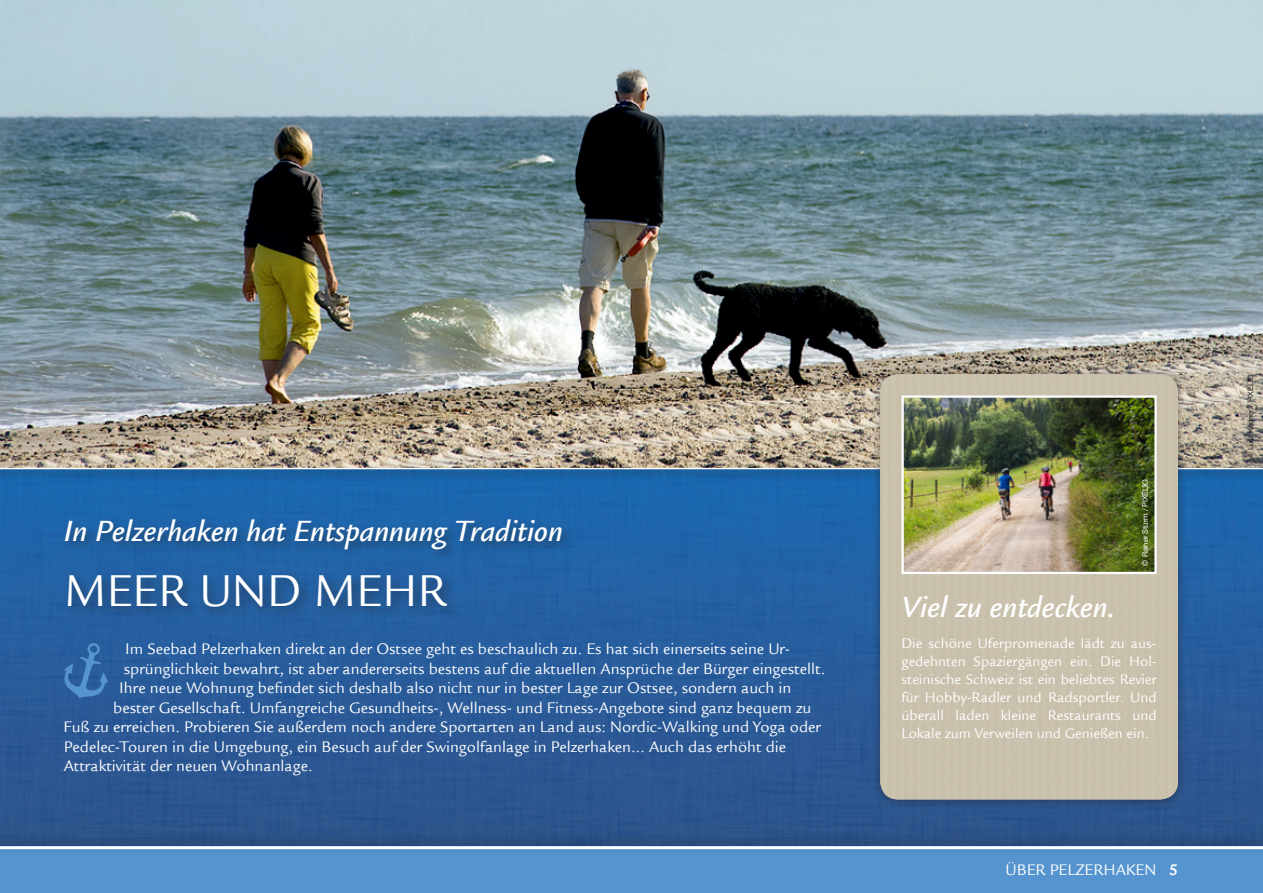
<style>
.page{position:relative;width:1263px;height:893px;background:#fff}
.page>*{position:absolute;margin:0;border:0;box-sizing:border-box;transform-origin:0 0}
.t1{font:48px "Legacy Sans LT";color:#fff}
.t2{font:italic 500 31.5px "Legacy Sans LT";color:#fff}
.t3{font:16.5px "Legacy Sans LT";color:#fff}
.t4{font:700 16.5px "Legacy Sans LT";color:#fff}
.t5{font:15px/18px "Legacy Sans LT";color:#fff;text-align:justify}
.t6{font:7.5px "Helvetica Neue";color:#fff}
.t7{font:7.5px "Helvetica Neue";color:#231f20}
</style>
<div class="page">
<img style="left:0;top:483px;width:1263px;height:350px">
<div style="left:0;top:846px;width:1263px;height:47px;background:#5594ce"></div>
<div style="left:0;top:833px;width:1263px;height:21px;background:#231f20;opacity:.5"></div>
<hr style="left:0;top:846px;width:1263px;height:3px;background:#fff">
<div style="left:0;top:461px;width:1263px;height:22px;background:#231f20;opacity:.5"></div>
<hr style="left:0;top:466px;width:1263px;height:3px;background:#fff">
<img style="left:0;top:0;width:1263px;height:468px">
<div style="left:60px;top:514px;width:515px;height:106px;background:#231f20;opacity:.5"></div>
<div style="left:871px;top:365px;width:316px;height:444px;background:#231f20;opacity:.5"></div>
<div style="left:880px;top:374px;width:298px;height:425px;background:#c9c1ac"></div>
<img style="left:904px;top:398px;width:250px;height:173px">
<div style="left:901px;top:395px;width:256px;height:179px;border:2px solid #fff"></div>
<svg style="left:63px;top:643px;width:45px;height:55px;background:#346caa"></svg>
<h2 class="t2" style="left:64px;top:513px;width:501px">In Pelzerhaken hat Entspannung Tradition</h2>
<h1 class="t1" style="left:64px;top:564px;width:385px">MEER UND MEHR</h1>
<p class="t3" style="left:125px;top:640px;width:666px">Im Seebad Pelzerhaken direkt an der Ostsee geht es beschaulich zu. Es hat sich einerseits seine Ur-</p>
<p class="t3" style="left:124px;top:659px;width:703px">sprünglichkeit bewahrt, ist aber andererseits bestens auf die aktuellen Ansprüche der Bürger eingestellt.</p>
<p class="t3" style="left:119px;top:679px;width:674px">Ihre neue Wohnung befindet sich deshalb also nicht nur in bester Lage zur Ostsee, sondern auch in</p>
<p class="t3" style="left:113px;top:698px;width:699px">bester Gesellschaft. Umfangreiche Gesundheits-, Wellness- und Fitness-Angebote sind ganz bequem zu</p>
<p class="t3" style="left:64px;top:718px;width:759px">Fuß zu erreichen. Probieren Sie außerdem noch andere Sportarten an Land aus: Nordic-Walking und Yoga oder</p>
<p class="t3" style="left:64px;top:737px;width:724px">Pedelec-Touren in die Umgebung, ein Besuch auf der Swingolfanlage in Pelzerhaken… Auch das erhöht die</p>
<p class="t3" style="left:64px;top:757px;width:250px">Attraktivität der neuen Wohnanlage.</p>
<h2 class="t2" style="left:901px;top:590px;width:216px">Viel zu entdecken.</h2>
<p class="t6" style="left:1140px;top:566px;width:88px;rotate:-90deg">© Rainer Sturm / PIXELIO</p>
<p class="t5" style="left:901px;top:634px;width:257px">Die schöne Uferpromenade lädt zu aus&shy;gedehnten Spaziergängen ein. Die Hol&shy;steinische Schweiz ist ein beliebtes Revier für Hobby-Radler und Radsportler. Und überall laden kleine Restaurants und Lokale zum Verweilen und Genießen ein.</p>
<p class="t3" style="left:1005px;top:860px;width:22px">Über</p>
<p class="t3" style="left:1050px;top:860px;width:46px">Pelzerhaken</p>
<p class="t4" style="left:1169px;top:860px;width:11px">5</p>
<p class="t7" style="left:1246px;top:458px;width:85px;rotate:-90deg">© Lutz Kadner / PIXELIO</p>
</div>
